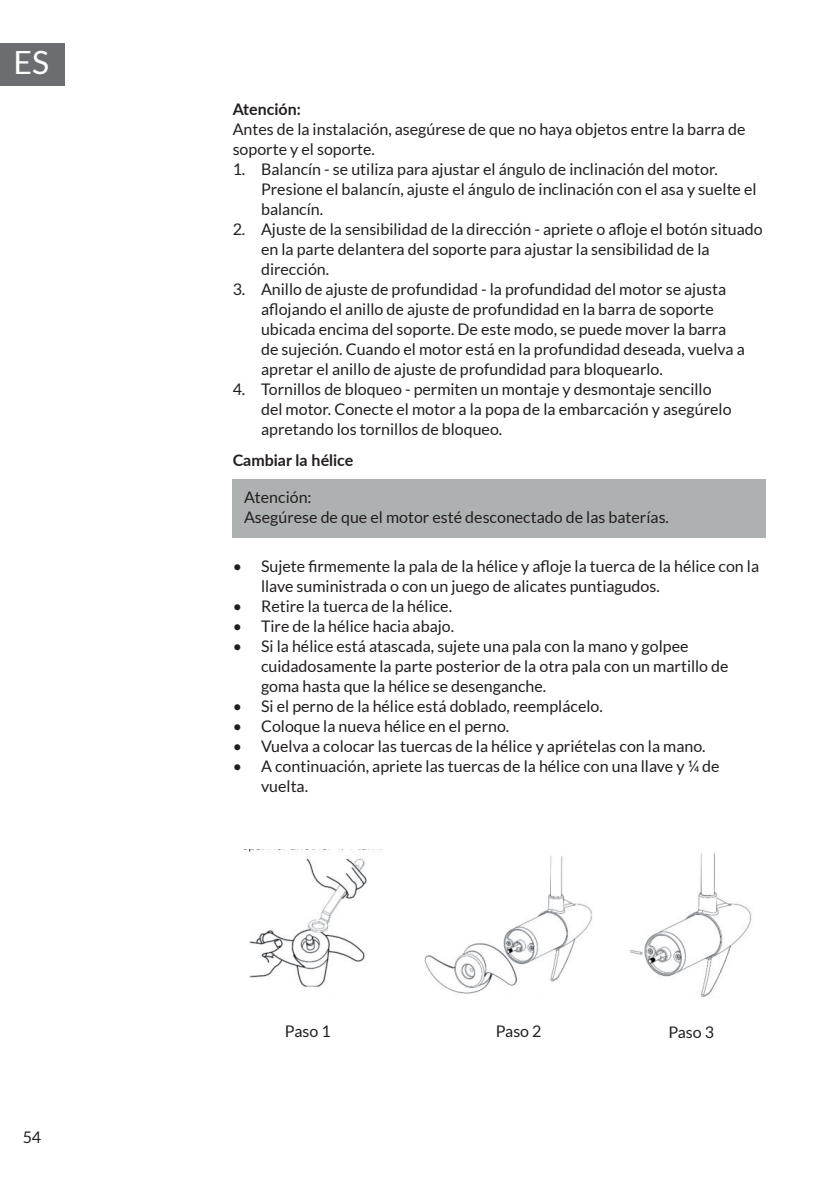
<style>
.page{position:relative;width:840px;height:1191px;background:#fff}
.page>*{position:absolute;margin:0;border:0;box-sizing:border-box;transform-origin:0 0}
.t1{font:32px "Lato";color:#fff}
.t2{font:16px/20px "Lato";color:#231f20}
.t3{font:700 16px "Lato";color:#231f20}
</style>
<div class="page">
<div style="left:0;top:43px;width:65px;height:42px;background:#6c6d70"></div>
<img style="left:243px;top:849px;width:509px;height:148px">
<div style="left:232px;top:479px;width:533px;height:59px;background:#aeb1b1"></div>
<h1 class="t1" style="left:13px;top:45px;width:37px">ES</h1>
<p class="t2" style="left:23px;top:1127px;width:20px">54</p>
<p class="t3" style="left:232px;top:97px;width:70px">Atención:</p>
<p class="t2" style="left:232px;top:119px;width:514px">Antes de la instalación, asegúrese de que no haya objetos entre la barra de soporte y el soporte.</p>
<p class="t2" style="left:261px;top:159px;width:496px;text-indent:-28px">1. Balancín - se utiliza para ajustar el ángulo de inclinación del motor.<br>Presione el balancín, ajuste el ángulo de inclinación con el asa y suelte el balancín.</p>
<p class="t2" style="left:261px;top:219px;width:503px;text-indent:-28px">2. Ajuste de la sensibilidad de la dirección - apriete o afloje el botón situado en la parte delantera del soporte para ajustar la sensibilidad de la dirección.</p>
<p class="t2" style="left:261px;top:279px;width:485px;text-indent:-28px">3. Anillo de ajuste de profundidad - la profundidad del motor se ajusta aflojando el anillo de ajuste de profundidad en la barra de soporte ubicada encima del soporte. De este modo, se puede mover la barra de sujeción. Cuando el motor está en la profundidad deseada, vuelva a apretar el anillo de ajuste de profundidad para bloquearlo.</p>
<p class="t2" style="left:261px;top:379px;width:471px;text-indent:-28px">4. Tornillos de bloqueo - permiten un montaje y desmontaje sencillo del motor. Conecte el motor a la popa de la embarcación y asegúrelo apretando los tornillos de bloqueo.</p>
<p class="t3" style="left:232px;top:449px;width:122px">Cambiar la hélice</p>
<p class="t2" style="left:244px;top:487px;width:426px">Atención:<br>Asegúrese de que el motor esté desconectado de las baterías.</p>
<p class="t2" style="left:261px;top:556px;width:499px;text-indent:-28px">• Sujete firmemente la pala de la hélice y afloje la tuerca de la hélice con la llave suministrada o con un juego de alicates puntiagudos.</p>
<p class="t2" style="left:232px;top:596px;width:221px">• Retire la tuerca de la hélice.</p>
<p class="t2" style="left:232px;top:616px;width:223px">• Tire de la hélice hacia abajo.</p>
<p class="t2" style="left:261px;top:636px;width:469px;text-indent:-28px">• Si la hélice está atascada, sujete una pala con la mano y golpee cuidadosamente la parte posterior de la otra pala con un martillo de goma hasta que la hélice se desenganche.</p>
<p class="t2" style="left:232px;top:696px;width:371px">• Si el perno de la hélice está doblado, reemplácelo.</p>
<p class="t2" style="left:232px;top:716px;width:278px">• Coloque la nueva hélice en el perno.</p>
<p class="t2" style="left:232px;top:736px;width:474px">• Vuelva a colocar las tuercas de la hélice y apriételas con la mano.</p>
<p class="t2" style="left:261px;top:756px;width:459px;text-indent:-28px">• A continuación, apriete las tuercas de la hélice con una llave y ¼ de vuelta.</p>
<p class="t2" style="left:285px;top:1021px;width:47px">Paso 1</p>
<p class="t2" style="left:495px;top:1021px;width:47px">Paso 2</p>
<p class="t2" style="left:668px;top:1021px;width:47px">Paso 3</p>
</div>
